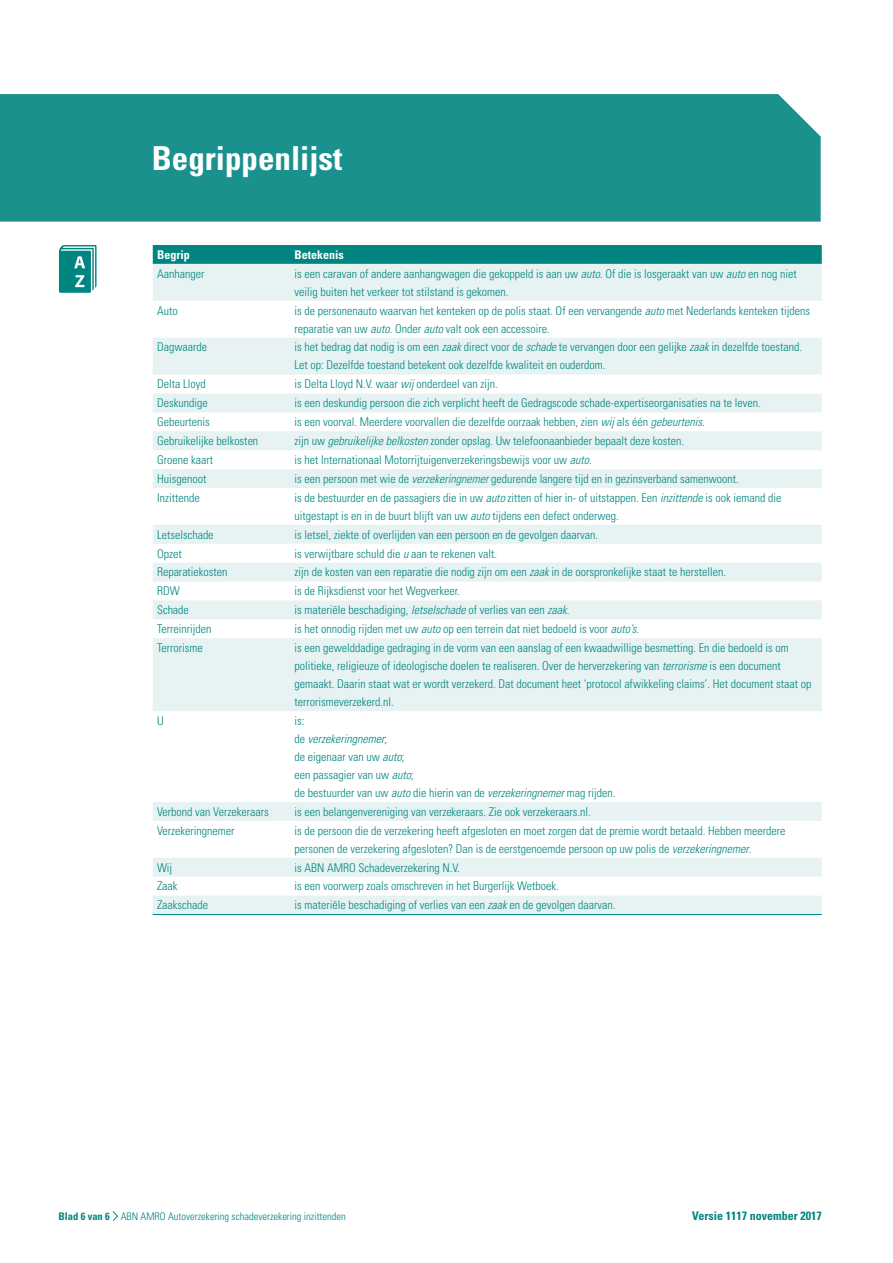
<style>
.page{position:relative;width:893px;height:1263px;background:#fff}
.page>*{position:absolute;margin:0;border:0;box-sizing:border-box;transform-origin:0 0}
.t1{font:700 condensed 33px "Univers LT Std";color:#fff}
.t2{font:300 condensed 12px/18px "Univers LT Std";color:#008581}
.t3{font:700 condensed 12px "Univers LT Std";color:#008581}
.t4{font:700 condensed 12px "Univers LT Std";color:#fff}
.t5{font:300 condensed 10.5px "Univers LT Std";color:#008581}
.s1{font-style:italic}
.s2{font-weight:700}
</style>
<div class="page">
<div style="left:0;top:94px;width:821px;height:128px;background:#1a918d"></div>
<svg style="left:59px;top:245px;width:38px;height:48px;background:#369e9b"></svg>
<div style="left:153px;top:245px;width:669px;height:19px;background:#008581"></div>
<svg style="left:153px;top:264px;width:669px;height:650px"></svg>
<hr style="left:153px;top:914px;width:137px;height:1px;background:#008581">
<hr style="left:290px;top:914px;width:532px;height:1px;background:#008581">
<svg style="left:112px;top:1211px;width:6px;height:10px"></svg>
<h1 class="t1" style="left:152px;top:138px;width:192px">Begrippenlijst</h1>
<p class="t4" style="left:157px;top:247px;width:34px">Begrip</p>
<p class="t4" style="left:294px;top:247px;width:51px">Betekenis</p>
<p class="t2" style="left:157px;top:264px;width:49px">Aanhanger</p>
<p class="t2" style="left:294px;top:264px;width:504px">is een caravan of andere aanhangwagen die gekoppeld is aan uw <span class="s1">auto</span>. Of die is losgeraakt van uw <span class="s1">auto</span> en nog niet veilig buiten het verkeer tot stilstand is gekomen.</p>
<p class="t2" style="left:157px;top:301px;width:22px">Auto</p>
<p class="t2" style="left:294px;top:301px;width:517px">is de personenauto waarvan het kenteken op de polis staat. Of een vervangende <span class="s1">auto</span> met Nederlands kenteken tijdens reparatie van uw <span class="s1">auto</span>. Onder <span class="s1">auto</span> valt ook een accessoire.</p>
<p class="t2" style="left:157px;top:338px;width:51px">Dagwaarde</p>
<p class="t2" style="left:294px;top:338px;width:509px">is het bedrag dat nodig is om een <span class="s1">zaak</span> direct voor de <span class="s1">schade</span> te vervangen door een gelijke <span class="s1">zaak</span> in dezelfde toestand.<br>Let op: Dezelfde toestand betekent ook dezelfde kwaliteit en ouderdom.</p>
<p class="t2" style="left:157px;top:375px;width:50px">Delta Lloyd</p>
<p class="t2" style="left:294px;top:375px;width:205px">is Delta Lloyd N.V. waar <span class="s1">wij</span> onderdeel van zijn.</p>
<p class="t2" style="left:157px;top:394px;width:52px">Deskundige</p>
<p class="t2" style="left:294px;top:394px;width:468px">is een deskundig persoon die zich verplicht heeft de Gedragscode schade-expertiseorganisaties na te leven.</p>
<p class="t2" style="left:157px;top:413px;width:54px">Gebeurtenis</p>
<p class="t2" style="left:294px;top:413px;width:412px">is een voorval. Meerdere voorvallen die dezelfde oorzaak hebben, zien <span class="s1">wij</span> als één <span class="s1">gebeurtenis</span>.</p>
<p class="t2" style="left:157px;top:432px;width:103px">Gebruikelijke belkosten</p>
<p class="t2" style="left:294px;top:432px;width:391px">zijn uw <span class="s1">gebruikelijke belkosten</span> zonder opslag. Uw telefoonaanbieder bepaalt deze kosten.</p>
<p class="t2" style="left:157px;top:451px;width:57px">Groene kaart</p>
<p class="t2" style="left:294px;top:451px;width:299px">is het Internationaal Motorrijtuigenverzekeringsbewijs voor uw <span class="s1">auto</span>.</p>
<p class="t2" style="left:157px;top:470px;width:51px">Huisgenoot</p>
<p class="t2" style="left:294px;top:470px;width:446px">is een persoon met wie de <span class="s1">verzekeringnemer</span> gedurende langere tijd en in gezinsverband samenwoont.</p>
<p class="t2" style="left:157px;top:488px;width:44px">Inzittende</p>
<p class="t2" style="left:294px;top:488px;width:488px">is de bestuurder en de passagiers die in uw <span class="s1">auto</span> zitten of hier in- of uitstappen. Een <span class="s1">inzittende</span> is ook iemand die uitgestapt is en in de buurt blijft van uw <span class="s1">auto</span> tijdens een defect onderweg.</p>
<p class="t2" style="left:157px;top:525px;width:58px">Letselschade</p>
<p class="t2" style="left:294px;top:525px;width:305px">is letsel, ziekte of overlijden van een persoon en de gevolgen daarvan.</p>
<p class="t2" style="left:157px;top:544px;width:26px">Opzet</p>
<p class="t2" style="left:294px;top:544px;width:204px">is verwijtbare schuld die <span class="s1">u</span> aan te rekenen valt.</p>
<p class="t2" style="left:157px;top:563px;width:72px">Reparatiekosten</p>
<p class="t2" style="left:294px;top:563px;width:433px">zijn de kosten van een reparatie die nodig zijn om een <span class="s1">zaak</span> in de oorspronkelijke staat te herstellen.</p>
<p class="t2" style="left:157px;top:582px;width:24px">RDW</p>
<p class="t2" style="left:294px;top:582px;width:167px">is de Rijksdienst voor het Wegverkeer.</p>
<p class="t2" style="left:157px;top:601px;width:33px">Schade</p>
<p class="t2" style="left:294px;top:601px;width:277px">is materiële beschadiging, <span class="s1">letselschade</span> of verlies van een <span class="s1">zaak</span>.</p>
<p class="t2" style="left:157px;top:620px;width:56px">Terreinrijden</p>
<p class="t2" style="left:294px;top:620px;width:346px">is het onnodig rijden met uw <span class="s1">auto</span> op een terrein dat niet bedoeld is voor <span class="s1">auto’s</span>.</p>
<p class="t2" style="left:157px;top:639px;width:47px">Terrorisme</p>
<p class="t2" style="left:294px;top:639px;width:519px">is een gewelddadige gedraging in de vorm van een aanslag of een kwaadwillige besmetting. En die bedoeld is om politieke, religieuze of ideologische doelen te realiseren. Over de herverzekering van <span class="s1">terrorisme</span> is een document gemaakt. Daarin staat wat er wordt verzekerd. Dat document heet ‘protocol afwikkeling claims’. Het document staat op terrorismeverzekerd.nl.</p>
<p class="t2" style="left:157px;top:712px;width:8px">U</p>
<p class="t2" style="left:294px;top:712px;width:323px">is:<br>de <span class="s1">verzekeringnemer</span>;<br>de eigenaar van uw <span class="s1">auto</span>;<br>een passagier van uw <span class="s1">auto</span>;<br>de bestuurder van uw <span class="s1">auto</span> die hierin van de <span class="s1">verzekeringnemer</span> mag rijden.</p>
<p class="t2" style="left:157px;top:802px;width:113px">Verbond van Verzekeraars</p>
<p class="t2" style="left:294px;top:802px;width:298px">is een belangenvereniging van verzekeraars. Zie ook verzekeraars.nl.</p>
<p class="t2" style="left:157px;top:821px;width:79px">Verzekeringnemer</p>
<p class="t2" style="left:294px;top:821px;width:493px">is de persoon die de verzekering heeft afgesloten en moet zorgen dat de premie wordt betaald. Hebben meerdere personen de verzekering afgesloten? Dan is de eerstgenoemde persoon op uw polis de <span class="s1">verzekeringnemer</span>.</p>
<p class="t2" style="left:157px;top:858px;width:17px">Wij</p>
<p class="t2" style="left:294px;top:858px;width:167px">is ABN AMRO Schadeverzekering N.V.</p>
<p class="t2" style="left:157px;top:877px;width:22px">Zaak</p>
<p class="t2" style="left:294px;top:877px;width:266px">is een voorwerp zoals omschreven in het Burgerlijk Wetboek.</p>
<p class="t2" style="left:157px;top:896px;width:53px">Zaakschade</p>
<p class="t2" style="left:294px;top:896px;width:323px">is materiële beschadiging of verlies van een <span class="s1">zaak</span> en de gevolgen daarvan.</p>
<p class="t5" style="left:59px;top:1210px;width:289px"><span class="s2">Blad 6 van 6</span> ABN AMRO Autoverzekering schadeverzekering inzittenden</p>
<p class="t3" style="left:692px;top:1208px;width:131px">Versie 1117 november 2017</p>
</div>
